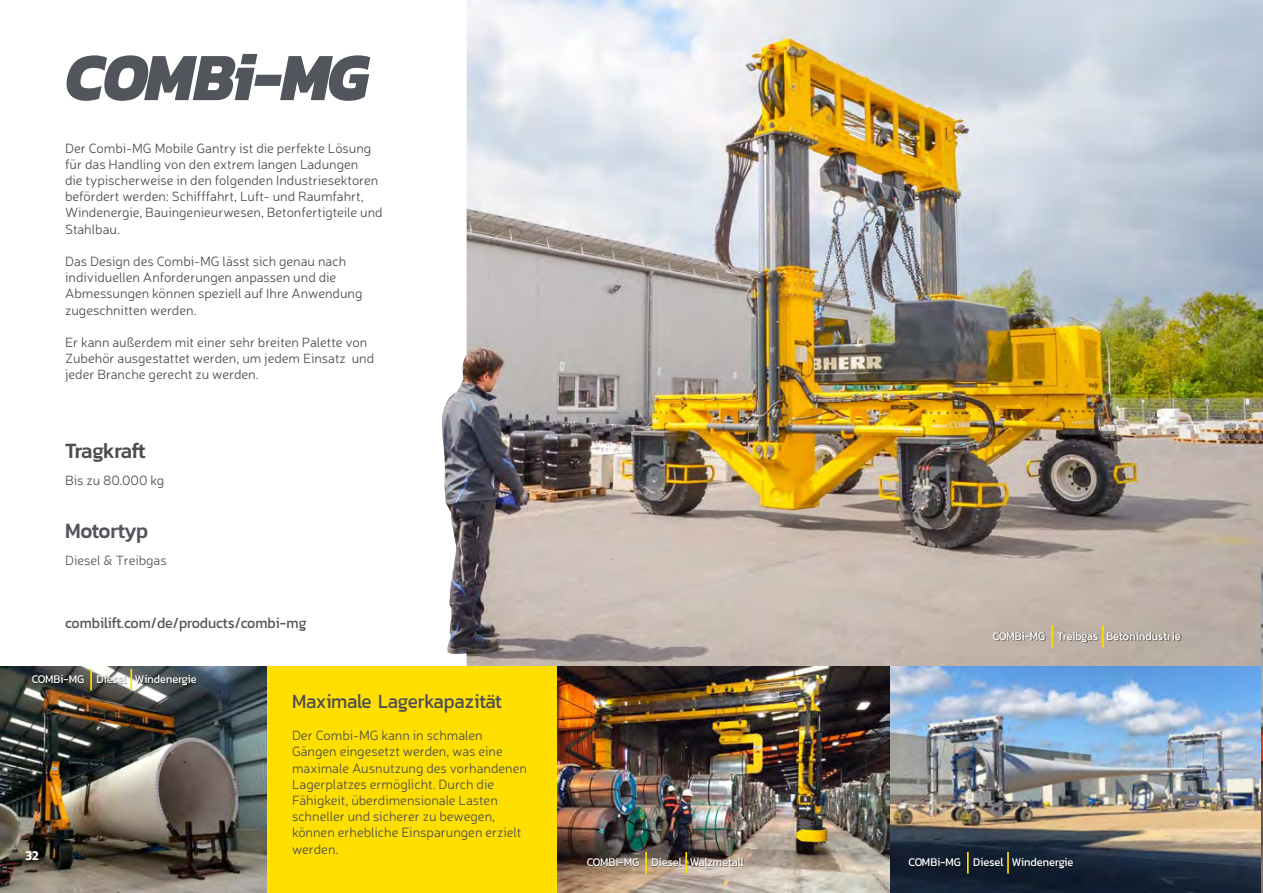
<style>
.page{position:relative;width:1263px;height:893px;background:#fff}
.page>*{position:absolute;margin:0;border:0;box-sizing:border-box;transform-origin:0 0}
.t1{font:italic 800 68.4px "Kanit";letter-spacing:-.045em;color:#52555b;scale:.92 1}
.t2{font:500 22.2px "Kanit";letter-spacing:-.04em;color:#4d4d4f;scale:.92 1}
.t3{font:500 22.2px "Kanit";letter-spacing:-.035em;color:#52555b;scale:.92 1}
.t4{font:20.55px "Kanit";letter-spacing:-.01em;color:#4d4d4f;scale:.92 1}
.t5{font:15.45px "Kanit";color:#52555b;scale:.92 1}
.t6{font:600 13.65px "Kanit";color:#fff;scale:.92 1}
.t7{font:300 13.5px/16.2px "Neris";color:#4d4d4f}
.t8{font:300 13.5px "Neris";color:#52555b}
.t9{font:12px "Kanit";color:#fff;scale:.92 1}
</style>
<div class="page">
<img style="left:442px;top:0;width:821px;height:666px">
<img style="left:556px;top:666px;width:706px;height:227px">
<div style="left:0;top:666px;width:556px;height:227px;background:#ffdf00"></div>
<img style="left:0;top:666px;width:266px;height:227px">
<img style="left:1262px;top:567px;width:1px;height:326px">
<div style="left:994px;top:632px;width:187px;height:11px;background:#000;opacity:.58"></div>
<hr style="left:1051px;top:626px;width:2px;height:21px;background:#ffdf00">
<hr style="left:1102px;top:626px;width:2px;height:21px;background:#ffdf00">
<div style="left:909px;top:858px;width:165px;height:11px;background:#000;opacity:.58"></div>
<hr style="left:967px;top:852px;width:2px;height:21px;background:#ffdf00">
<hr style="left:1007px;top:852px;width:2px;height:21px;background:#ffdf00">
<div style="left:32px;top:675px;width:165px;height:11px;background:#000;opacity:.58"></div>
<hr style="left:90px;top:669px;width:2px;height:21px;background:#ffdf00">
<hr style="left:130px;top:669px;width:2px;height:21px;background:#ffdf00">
<div style="left:587px;top:858px;width:158px;height:9px;background:#000;opacity:.58"></div>
<hr style="left:645px;top:852px;width:2px;height:21px;background:#ffdf00">
<hr style="left:685px;top:852px;width:2px;height:21px;background:#ffdf00">
<h1 class="t1" style="left:65px;top:23px;width:332px">COMBi-MG</h1>
<p class="t7" style="left:65px;top:139px;width:319px">Der Combi-MG Mobile Gantry ist die perfekte Lösung für das Handling von den extrem langen Ladungen<br>die typischerweise in den folgenden Industriesektoren befördert werden: Schifffahrt, Luft- und Raumfahrt, Windenergie, Bauingenieurwesen, Betonfertigteile und Stahlbau.</p>
<p class="t7" style="left:65px;top:253px;width:299px">Das Design des Combi-MG lässt sich genau nach individuellen Anforderungen anpassen und die Abmessungen können speziell auf Ihre Anwendung zugeschnitten werden.</p>
<p class="t7" style="left:65px;top:334px;width:311px">Er kann außerdem mit einer sehr breiten Palette von<br>Zubehör ausgestattet werden, um jedem Einsatz und jeder Branche gerecht zu werden.</p>
<h2 class="t2" style="left:65px;top:433px;width:89px">Tragkraft</h2>
<p class="t7" style="left:65px;top:471px;width:101px">Bis zu 80.000 kg</p>
<h2 class="t3" style="left:65px;top:514px;width:92px">Motortyp</h2>
<p class="t8" style="left:65px;top:551px;width:103px">Diesel &amp; Treibgas</p>
<p class="t5" style="left:65px;top:612px;width:264px">combilift.com/de/products/combi-mg</p>
<p class="t9" style="left:32px;top:670px;width:181px">COMBi-MG Diesel Windenergie</p>
<p class="t6" style="left:26px;top:845px;width:16px">32</p>
<h3 class="t4" style="left:292px;top:686px;width:230px">Maximale Lagerkapazität</h3>
<p class="t7" style="left:292px;top:727px;width:237px">Der Combi-MG kann in schmalen<br>Gängen eingesetzt werden, was eine maximale Ausnutzung des vorhandenen<br>Lagerplatzes ermöglicht. Durch die<br>Fähigkeit, überdimensionale Lasten schneller und sicherer zu bewegen, können erhebliche Einsparungen erzielt werden.</p>
<p class="t9" style="left:587px;top:853px;width:172px">COMBi-MG Diesel Walzmetall</p>
<p class="t9" style="left:993px;top:627px;width:206px">COMBi-MG Treibgas Betonindustrie</p>
<p class="t9" style="left:908px;top:853px;width:181px">COMBi-MG Diesel Windenergie</p>
</div>
